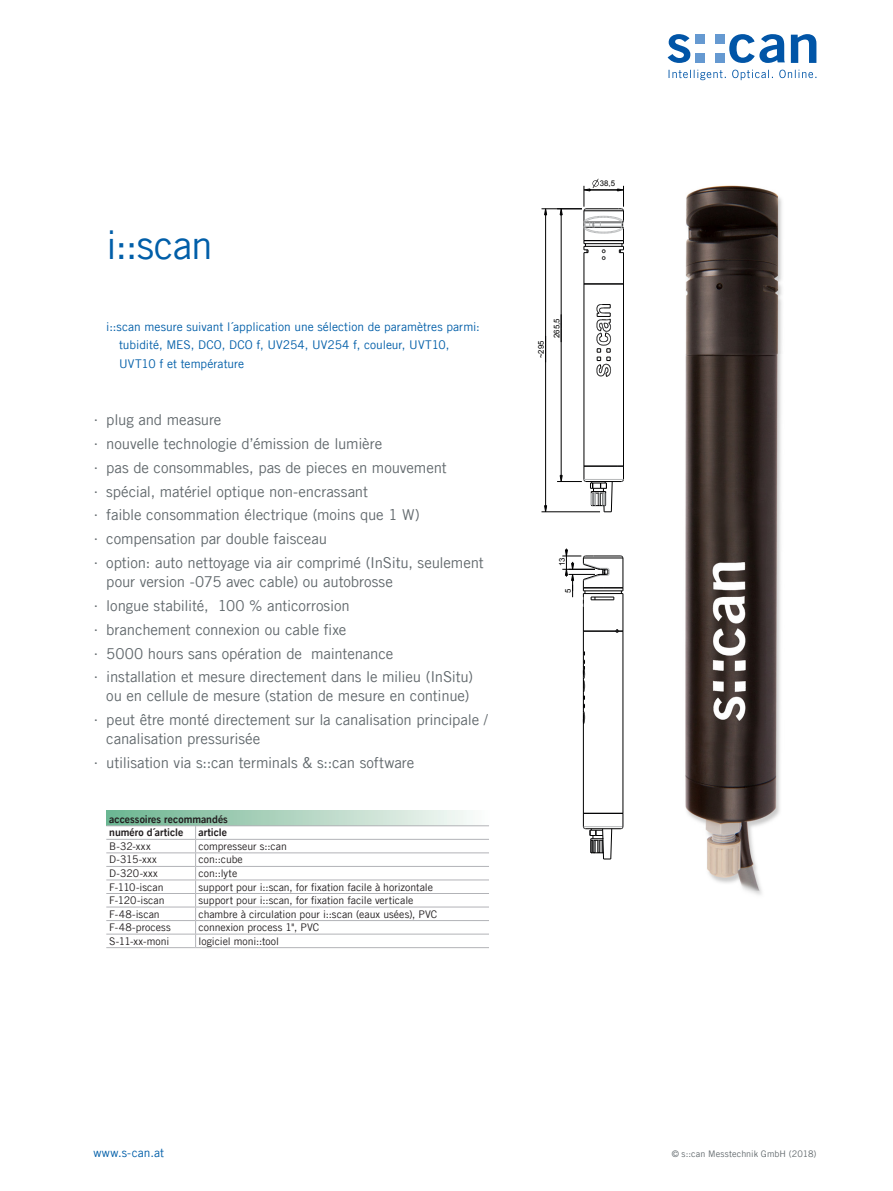
<style>
.page{position:relative;width:893px;height:1191px;background:#fff}
.page>*{position:absolute;margin:0;border:0;box-sizing:border-box;transform-origin:0 0}
.Produkttitel{font:39px "Trade Gothic LT Com";color:#015ea8}
.t1{font:15px/18.8px "Trade Gothic LT Com";letter-spacing:-.01em;color:#62696d}
.Messparameter{font:12px/18.8px "Trade Gothic LT Com";color:#015ea8}
.Tabelle{font:10.5px "Trade Gothic LT Com";color:#231f20}
.Tabelle_Header{font:10.5px "Trade Gothic LT Com Bd 2";color:#231f20}
.t2{font:9px "Trade Gothic LT Com";letter-spacing:.01em;color:#62696d}
.Masszeichnung{font:7.8px "Arial";color:#000001}
.s1{font-family:"Trade Gothic LT Std";font-stretch:expanded}
</style>
<div class="page">
<svg style="left:668px;top:34px;width:22px;height:29px"></svg>
<svg style="left:729px;top:34px;width:56px;height:29px"></svg>
<svg style="left:791px;top:34px;width:25px;height:29px"></svg>
<div style="left:695px;top:34px;width:10px;height:10px;background:#6599d1"></div>
<div style="left:715px;top:34px;width:9px;height:10px;background:#6599d1"></div>
<div style="left:695px;top:53px;width:10px;height:10px;background:#6599d1"></div>
<div style="left:715px;top:53px;width:9px;height:10px;background:#6599d1"></div>
<svg style="left:669px;top:70px;width:147px;height:10px"></svg>
<img style="left:685px;top:185px;width:97px;height:710px">
<hr style="left:584px;top:284px;width:1px;height:182px;background:#000001">
<hr style="left:623px;top:253px;width:1px;height:31px;background:#000001">
<hr style="left:623px;top:284px;width:1px;height:182px;background:#000001">
<hr style="left:584px;top:253px;width:1px;height:31px;background:#000001">
<hr style="left:584px;top:284px;width:39px;height:1px;background:#000001">
<svg style="left:597px;top:304px;width:14px;height:73px"></svg>
<hr style="left:561px;top:215px;width:1px;height:113px;background:#000001">
<hr style="left:561px;top:328px;width:1px;height:147px;background:#000001">
<svg style="left:561px;top:314px;width:1px;height:28px"></svg>
<svg style="left:557px;top:466px;width:67px;height:46px"></svg>
<hr style="left:541px;top:511px;width:59px;height:1px;background:#000001">
<hr style="left:541px;top:208px;width:41px;height:1px;background:#000001">
<hr style="left:545px;top:349px;width:1px;height:156px;background:#000001">
<hr style="left:545px;top:215px;width:1px;height:134px;background:#000001">
<svg style="left:544px;top:209px;width:3px;height:7px"></svg>
<svg style="left:544px;top:505px;width:3px;height:7px"></svg>
<hr style="left:583px;top:826px;width:40px;height:1px;background:#b6b8b9">
<hr style="left:585px;top:828px;width:36px;height:1px;background:#000001">
<hr style="left:589px;top:813px;width:34px;height:1px;background:#000001">
<svg style="left:621px;top:813px;width:3px;height:16px"></svg>
<hr style="left:623px;top:631px;width:1px;height:182px;background:#000001">
<hr style="left:583px;top:721px;width:1px;height:92px;background:#000001">
<svg style="left:583px;top:813px;width:29px;height:46px"></svg>
<svg style="left:562px;top:548px;width:62px;height:176px"></svg>
<svg style="left:557px;top:179px;width:67px;height:81px"></svg>
<svg style="left:106px;top:810px;width:364px;height:15px;background:#afd5c1"></svg>
<hr style="left:106px;top:825px;width:90px;height:1px;background:#b2b3b7">
<hr style="left:196px;top:825px;width:293px;height:1px;background:#b2b3b7">
<hr style="left:106px;top:839px;width:90px;height:1px;background:#b2b3b7">
<hr style="left:196px;top:839px;width:293px;height:1px;background:#b2b3b7">
<hr style="left:106px;top:852px;width:90px;height:1px;background:#b2b3b7">
<hr style="left:196px;top:852px;width:293px;height:1px;background:#b2b3b7">
<hr style="left:106px;top:866px;width:90px;height:1px;background:#b2b3b7">
<hr style="left:196px;top:866px;width:293px;height:1px;background:#b2b3b7">
<hr style="left:106px;top:879px;width:90px;height:1px;background:#b2b3b7">
<hr style="left:196px;top:879px;width:293px;height:1px;background:#b2b3b7">
<hr style="left:106px;top:893px;width:90px;height:1px;background:#b2b3b7">
<hr style="left:196px;top:893px;width:293px;height:1px;background:#b2b3b7">
<hr style="left:106px;top:906px;width:90px;height:1px;background:#b2b3b7">
<hr style="left:196px;top:906px;width:293px;height:1px;background:#b2b3b7">
<hr style="left:106px;top:920px;width:90px;height:1px;background:#b2b3b7">
<hr style="left:196px;top:920px;width:293px;height:1px;background:#b2b3b7">
<hr style="left:106px;top:933px;width:90px;height:1px;background:#b2b3b7">
<hr style="left:196px;top:933px;width:293px;height:1px;background:#b2b3b7">
<svg style="left:195px;top:826px;width:1px;height:121px"></svg>
<hr style="left:106px;top:947px;width:90px;height:1px;background:#b2b3b7">
<hr style="left:196px;top:947px;width:293px;height:1px;background:#b2b3b7">
<p class="Produkttitel" style="left:106px;top:221px;width:108px">i::scan</p>
<p class="Messparameter" style="left:119px;top:317px;width:362px;text-indent:-13px">i::scan mesure suivant l´application une sélection de paramètres parmi: tubidité, MES, DCO, DCO f, UV254, UV254 f, couleur, UVT10,<br>UVT10 f et température</p>
<p class="t1" style="left:94px;top:410px;width:129px"><span class="s1">∙</span> plug and measure</p>
<p class="t1" style="left:94px;top:434px;width:290px"><span class="s1">∙</span> nouvelle technologie d’émission de lumière</p>
<p class="t1" style="left:94px;top:458px;width:355px"><span class="s1">∙</span> pas de consommables, pas de pieces en mouvement</p>
<p class="t1" style="left:94px;top:481px;width:276px"><span class="s1">∙</span> spécial, matériel optique non-encrassant</p>
<p class="t1" style="left:94px;top:505px;width:328px"><span class="s1">∙</span> faible consommation électrique (moins que 1 W)</p>
<p class="t1" style="left:94px;top:529px;width:235px"><span class="s1">∙</span> compensation par double faisceau</p>
<p class="t1" style="left:106px;top:553px;width:379px;text-indent:-13px"><span class="s1">∙</span> option: auto nettoyage via air comprimé (InSitu, seulement pour version -075 avec cable) ou autobrosse</p>
<p class="t1" style="left:94px;top:596px;width:258px"><span class="s1">∙</span> longue stabilité, 100 % anticorrosion</p>
<p class="t1" style="left:94px;top:620px;width:254px"><span class="s1">∙</span> branchement connexion ou cable fixe</p>
<p class="t1" style="left:94px;top:643px;width:301px"><span class="s1">∙</span> 5000 hours sans opération de maintenance</p>
<p class="t1" style="left:94px;top:667px;width:381px;text-align:right"><span class="s1">∙</span> installation et mesure directement dans le milieu (InSitu) ou en cellule de mesure (station de mesure en continue)</p>
<p class="t1" style="left:106px;top:710px;width:383px;text-indent:-13px"><span class="s1">∙</span> peut être monté directement sur la canalisation principale / canalisation pressurisée</p>
<p class="t1" style="left:94px;top:752px;width:322px"><span class="s1">∙</span> utilisation via s::can terminals &amp; s::can software</p>
<p class="Tabelle_Header" style="left:109px;top:812px;width:120px">accessoires recommandés</p>
<p class="Tabelle_Header" style="left:109px;top:826px;width:76px">numéro d´article</p>
<p class="Tabelle_Header" style="left:199px;top:826px;width:30px">article</p>
<p class="Tabelle" style="left:109px;top:840px;width:43px">B-32-xxx</p>
<p class="Tabelle" style="left:199px;top:840px;width:90px">compresseur s::can</p>
<p class="Tabelle" style="left:109px;top:853px;width:49px">D-315-xxx</p>
<p class="Tabelle" style="left:199px;top:853px;width:46px">con::cube</p>
<p class="Tabelle" style="left:109px;top:867px;width:50px">D-320-xxx</p>
<p class="Tabelle" style="left:199px;top:867px;width:40px">con::lyte</p>
<p class="Tabelle" style="left:109px;top:880px;width:56px">F-110-iscan</p>
<p class="Tabelle" style="left:199px;top:880px;width:236px">support pour i::scan, for fixation facile à horizontale</p>
<p class="Tabelle" style="left:109px;top:894px;width:57px">F-120-iscan</p>
<p class="Tabelle" style="left:199px;top:894px;width:216px">support pour i::scan, for fixation facile verticale</p>
<p class="Tabelle" style="left:109px;top:907px;width:52px">F-48-iscan</p>
<p class="Tabelle" style="left:199px;top:907px;width:240px">chambre à circulation pour i::scan (eaux usées), PVC</p>
<p class="Tabelle" style="left:109px;top:921px;width:63px">F-48-process</p>
<p class="Tabelle" style="left:199px;top:921px;width:122px">connexion process 1", PVC</p>
<p class="Tabelle" style="left:109px;top:934px;width:62px">S-11-xx-moni</p>
<p class="Tabelle" style="left:199px;top:934px;width:82px">logiciel moni::tool</p>
<p class="Masszeichnung" style="left:600px;top:179px;width:17px">38,5</p>
<p class="Masszeichnung" style="left:536px;top:358px;width:19px;rotate:-90deg">~295</p>
<p class="Masszeichnung" style="left:552px;top:338px;width:21px;rotate:-90deg">265,5</p>
<p class="Masszeichnung" style="left:557px;top:566px;width:10px;rotate:-90deg">13</p>
<p class="Masszeichnung" style="left:563px;top:593px;width:6px;rotate:-90deg">5</p>
<p class="Messparameter" style="left:94px;top:1143px;width:72px">www.s-can.at</p>
<p class="t2" style="left:672px;top:1148px;width:146px">© s::can Messtechnik GmbH (2018)</p>
</div>
